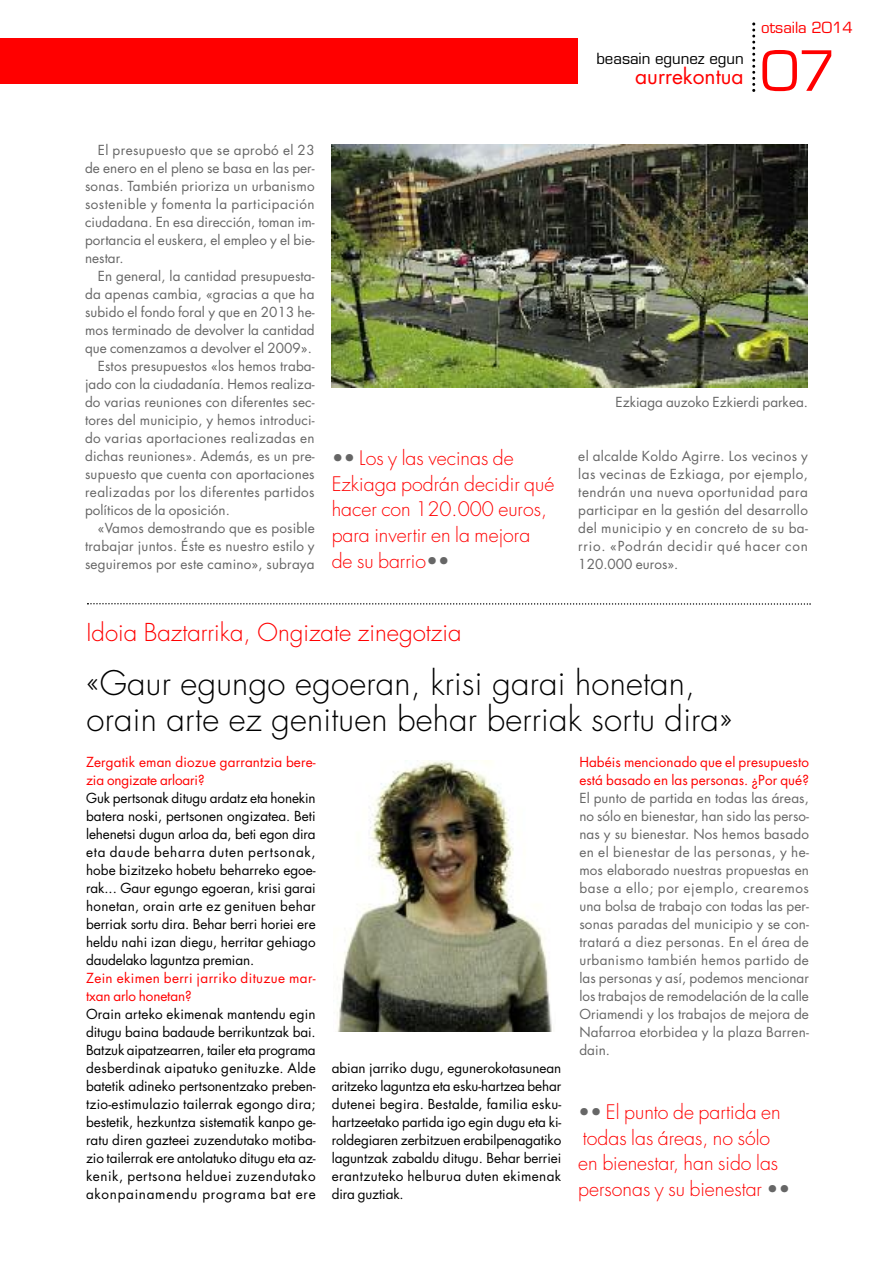
<style>
.page{position:relative;width:893px;height:1263px;background:#fff}
.page>*{position:absolute;margin:0;border:0;box-sizing:border-box;transform-origin:0 0}
.t1{font:54px "Eurostile";color:#f00}
.t2{font:300 33px/36px "Futura";letter-spacing:.005em;color:#000}
.t3{font:300 24px "Futura";color:#f00}
.t4{font:21px "Futura";color:#f00}
.t5{font:300 19.5px/25.5px "Futura";color:#f00}
.t6{font:15px "Eurostile";color:#000}
.t7{font:15px "Eurostile";color:#f00}
.t8{font:13.5px/18px "Futura";letter-spacing:.01em;color:#666;text-align:justify}
.t9{font:13.5px/18px "Futura";letter-spacing:.03em;color:#000;text-align:justify}
.t10{font:13.5px/18px "Futura";letter-spacing:.005em;color:#f00}
.t11{font:13.5px "Futura";letter-spacing:.03em;color:#666}
.t12{font:13.5px/18px "Futura";letter-spacing:.025em;color:#f00}
.s1{color:#666}
</style>
<div class="page">
<svg style="left:752px;top:22px;width:3px;height:70px"></svg>
<div style="left:0;top:38px;width:578px;height:45px;background:#f00"></div>
<img style="left:337px;top:760px;width:215px;height:272px">
<svg style="left:87px;top:603px;width:724px;height:2px"></svg>
<img style="left:332px;top:144px;width:475px;height:243px">
<p class="t8" style="left:85px;top:142px;width:231px;text-indent:13px">El presupuesto que se aprobó el 23 de enero en el pleno se basa en las per&shy;sonas. También prioriza un urbanismo sostenible y fomenta la participación ciudadana. En esa dirección, toman im&shy;portancia el euskera, el empleo y el bie&shy;nestar.</p>
<p class="t8" style="left:98px;top:268px;width:218px">En general, la cantidad presupuesta-</p>
<p class="t8" style="left:85px;top:286px;width:231px">da apenas cambia, «gracias a que ha</p>
<p class="t8" style="left:85px;top:304px;width:231px">subido el fondo foral y que en 2013 he-</p>
<p class="t8" style="left:85px;top:322px;width:231px">mos terminado de devolver la cantidad</p>
<p class="t8" style="left:85px;top:340px;width:228px">que comenzamos a devolver el 2009».</p>
<p class="t8" style="left:98px;top:358px;width:218px">Estos presupuestos «los hemos traba-</p>
<p class="t8" style="left:85px;top:376px;width:231px">jado con la ciudadanía. Hemos realiza-</p>
<p class="t8" style="left:85px;top:394px;width:231px">do varias reuniones con diferentes sec-</p>
<p class="t8" style="left:85px;top:412px;width:231px">tores del municipio, y hemos introduci-</p>
<p class="t11" style="left:85px;top:432px;width:231px">do varias aportaciones realizadas en</p>
<p class="t8" style="left:85px;top:448px;width:231px">dichas reuniones». Además, es un pre-</p>
<p class="t8" style="left:85px;top:466px;width:231px">supuesto que cuenta con aportaciones</p>
<p class="t11" style="left:85px;top:486px;width:231px">realizadas por los diferentes partidos</p>
<p class="t8" style="left:85px;top:502px;width:146px">políticos de la oposición.</p>
<p class="t8" style="left:98px;top:520px;width:218px">«Vamos demostrando que es posible</p>
<p class="t8" style="left:85px;top:538px;width:231px">trabajar juntos. Éste es nuestro estilo y</p>
<p class="t8" style="left:85px;top:556px;width:231px">seguiremos por este camino», subraya</p>
<h3 class="t5" style="left:332px;top:447px;width:224px"><span class="s1">••</span> Los y las vecinas de<br>Ezkiaga podrán decidir qué hacer con 120.000 euros, para invertir en la mejora de su barrio<span class="s1">••</span></h3>
<p class="t6" style="left:596px;top:53px;width:149px">beasain egunez egun</p>
<h3 class="t4" style="left:635px;top:67px;width:110px">aurrekontua</h3>
<p class="t7" style="left:761px;top:21px;width:93px">otsaila 2014</p>
<h1 class="t1" style="left:761px;top:50px;width:76px">07</h1>
<p class="t8" style="left:615px;top:394px;width:194px">Ezkiaga auzoko Ezkierdi parkea.</p>
<p class="t8" style="left:578px;top:448px;width:231px">el alcalde Koldo Agirre. Los vecinos y las vecinas de Ezkiaga, por ejemplo, tendrán una nueva oportunidad para participar en la gestión del desarrollo del municipio y en concreto de su ba&shy;rrio. «Podrán decidir qué hacer con 120.000 euros».</p>
<h3 class="t3" style="left:87px;top:621px;width:376px">Idoia Baztarrika, Ongizate zinegotzia</h3>
<h2 class="t2" style="left:87px;top:667px;width:647px">«Gaur egungo egoeran, krisi garai honetan, orain arte ez genituen behar berriak sortu dira»</h2>
<p class="t10" style="left:86px;top:754px;width:231px">Zergatik eman diozue garrantzia bere&shy;zia ongizate arloari?</p>
<p class="t9" style="left:86px;top:790px;width:231px">Guk pertsonak ditugu ardatz eta honekin batera noski, pertsonen ongizatea. Beti lehenetsi dugun arloa da, beti egon dira eta daude beharra duten pertsonak, hobe bizitzeko hobetu beharreko egoe&shy;rak... Gaur egungo egoeran, krisi garai honetan, orain arte ez genituen behar berriak sortu dira. Behar berri horiei ere heldu nahi izan diegu, herritar gehiago daudelako laguntza premian.</p>
<p class="t12" style="left:86px;top:970px;width:231px">Zein ekimen berri jarriko dituzue mar&shy;txan arlo honetan?</p>
<p class="t9" style="left:86px;top:1006px;width:231px">Orain arteko ekimenak mantendu egin ditugu baina badaude berrikuntzak bai.<br>Batzuk aipatzearren, tailer eta programa desberdinak aipatuko genituzke. Alde batetik adineko pertsonentzako preben&shy;tzio-estimulazio tailerrak egongo dira; bestetik, hezkuntza sistematik kanpo ge&shy;ratu diren gazteei zuzendutako motiba&shy;zio tailerrak ere antolatuko ditugu eta az&shy;kenik, pertsona helduei zuzendutako akonpainamendu programa bat ere</p>
<p class="t10" style="left:579px;top:754px;width:231px">Habéis mencionado que el presupuesto está basado en las personas. ¿Por qué?</p>
<p class="t8" style="left:579px;top:790px;width:231px">El punto de partida en todas las áreas, no sólo en bienestar, han sido las perso&shy;nas y su bienestar. Nos hemos basado en el bienestar de las personas, y he&shy;mos elaborado nuestras propuestas en base a ello; por ejemplo, crearemos una bolsa de trabajo con todas las per&shy;sonas paradas del municipio y se con&shy;tratará a diez personas. En el área de urbanismo también hemos partido de las personas y así, podemos mencionar los trabajos de remodelación de la calle Oriamendi y los trabajos de mejora de Nafarroa etorbidea y la plaza Barren&shy;dain.</p>
<p class="t9" style="left:332px;top:1060px;width:231px">abian jarriko dugu, egunerokotasunean aritzeko laguntza eta esku-hartzea behar dutenei begira. Bestalde, familia esku&shy;hartzeetako partida igo egin dugu eta ki&shy;roldegiaren zerbitzuen erabilpenagatiko laguntzak zabaldu ditugu. Behar berriei erantzuteko helburua duten ekimenak dira guztiak.</p>
<h3 class="t5" style="left:578px;top:1101px;width:214px"><span class="s1">••</span> El punto de partida en todas las áreas, no sólo<br>en bienestar, han sido las personas y su bienestar <span class="s1">••</span></h3>
</div>
